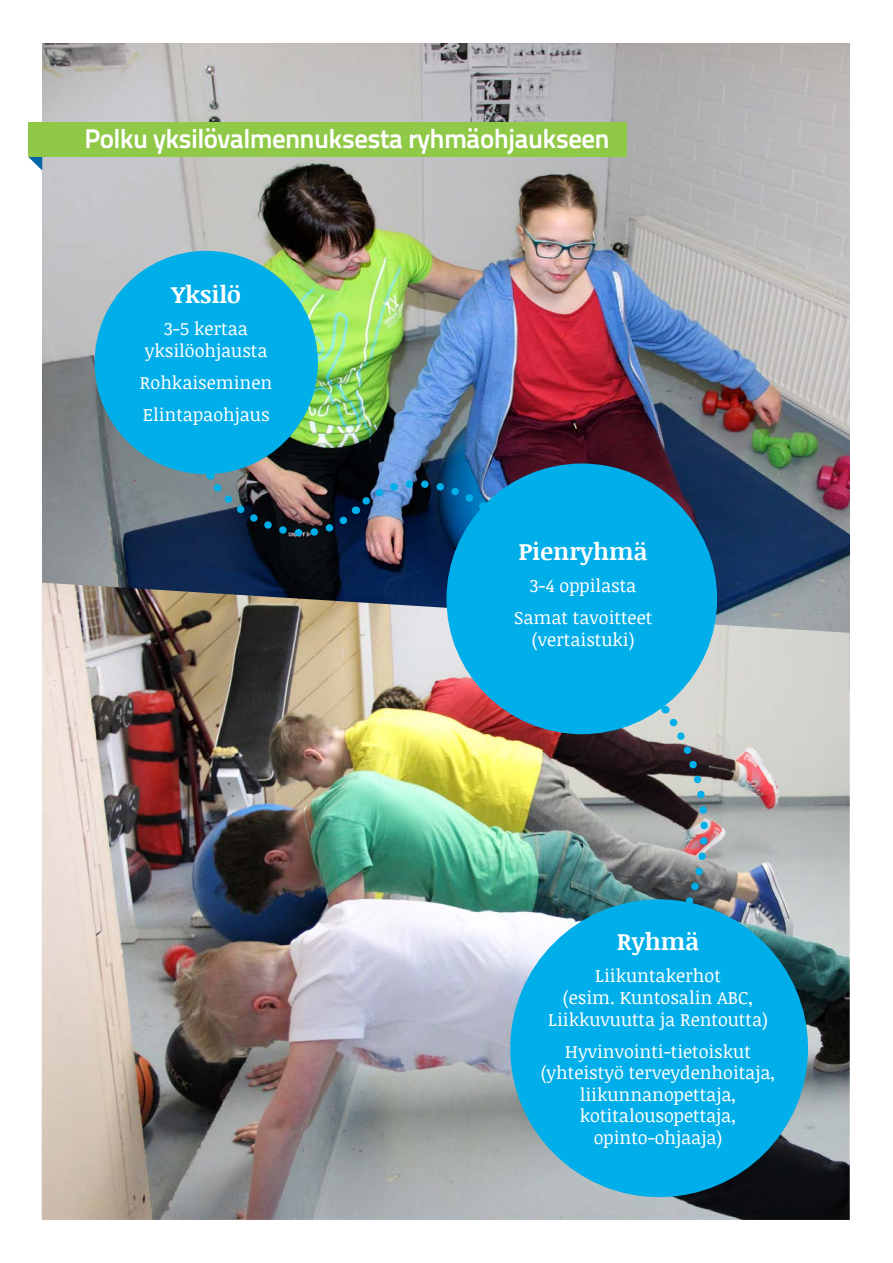
<style>
.page{position:relative;width:893px;height:1263px;background:#fff}
.page>*{position:absolute;margin:0;border:0;box-sizing:border-box;transform-origin:0 0}
.t1{font:700 27px "Titillium Text 22 L";letter-spacing:-.025em;color:#fff}
.t2{font:700 24px "Noticia Text";color:#fff}
.t3{font:18px "Noticia Text";color:#fff}
</style>
<div class="page">
<img style="left:43px;top:44px;width:807px;height:539px">
<img style="left:42px;top:583px;width:808px;height:637px">
<svg style="left:28px;top:156px;width:14px;height:14px"></svg>
<div style="left:28px;top:122px;width:598px;height:34px;background:#90c848"></div>
<div style="left:95px;top:251px;width:223px;height:223px;background:#00aee9;border-radius:50%"></div>
<div style="left:446px;top:463px;width:271px;height:271px;background:#00aee9;border-radius:50%"></div>
<div style="left:510px;top:899px;width:298px;height:298px;background:#00aee9;border-radius:50%"></div>
<img style="left:663px;top:706px;width:62px;height:209px">
<img style="left:203px;top:470px;width:281px;height:85px">
<p class="t1" style="left:85px;top:118px;width:527px">Polku yksilövalmennuksesta ryhmäohjaukseen</p>
<p class="t2" style="left:171px;top:277px;width:71px">Yksilö</p>
<p class="t3" style="left:164px;top:316px;width:85px">3-5 kertaa</p>
<p class="t3" style="left:145px;top:338px;width:124px">yksilöohjausta</p>
<p class="t3" style="left:140px;top:370px;width:134px">Rohkaiseminen</p>
<p class="t3" style="left:143px;top:402px;width:128px">Elintapaohjaus</p>
<p class="t2" style="left:519px;top:534px;width:131px">Pienryhmä</p>
<p class="t3" style="left:530px;top:573px;width:108px">3-4 oppilasta</p>
<p class="t3" style="left:514px;top:605px;width:140px">Samat tavoitteet</p>
<p class="t3" style="left:532px;top:627px;width:104px">(vertaistuki)</p>
<p class="t2" style="left:617px;top:924px;width:84px">Ryhmä</p>
<p class="t3" style="left:595px;top:963px;width:127px">Liikuntakerhot</p>
<p class="t3" style="left:563px;top:985px;width:192px">(esim. Kuntosalin ABC,</p>
<p class="t3" style="left:548px;top:1006px;width:221px">Liikkuvuutta ja Rentoutta)</p>
<p class="t3" style="left:565px;top:1038px;width:187px">Hyvinvointi-tietoiskut</p>
<p class="t3" style="left:541px;top:1060px;width:236px">(yhteistyö terveydenhoitaja,</p>
<p class="t3" style="left:580px;top:1082px;width:158px">liikunnanopettaja,</p>
<p class="t3" style="left:580px;top:1103px;width:158px">kotitalousopettaja,</p>
<p class="t3" style="left:594px;top:1125px;width:130px">opinto-ohjaaja)</p>
</div>
